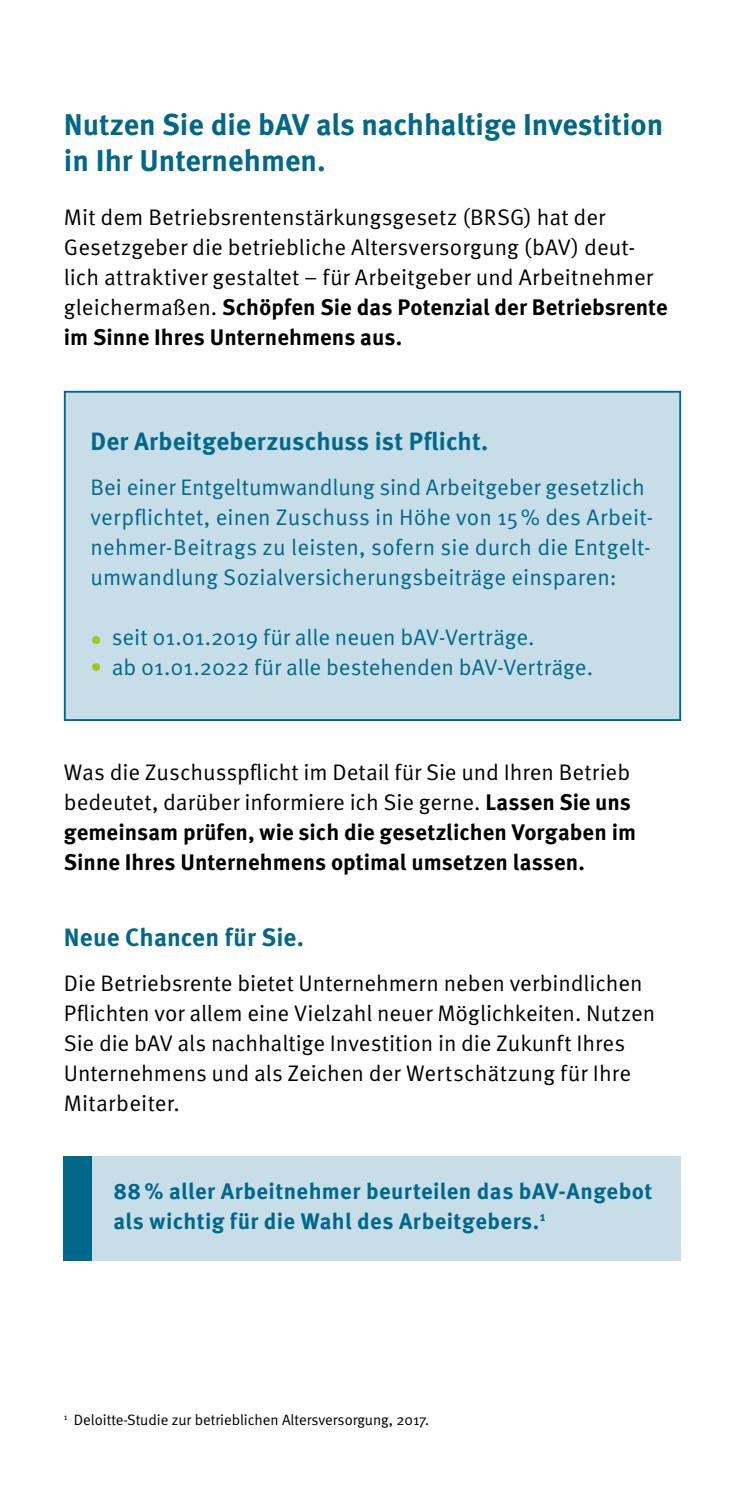
<style>
.page{position:relative;width:745px;height:1489px;background:#fff}
.page>*{position:absolute;margin:0;border:0;box-sizing:border-box;transform-origin:0 0}
.t1{font:700 30px/36px "Meta Pro";color:#00688b}
.t2{font:700 25px "Meta Pro";letter-spacing:.005em;color:#00688b}
.t3{font:22.5px/30px "Meta Pro";color:#000}
.t4{font:22.5px/30px "Meta Pro";letter-spacing:.005em;color:#00688b}
.t5{font:700 22.5px/30px "Meta Pro";color:#000}
.t6{font:700 22.5px/30px "Meta Pro";letter-spacing:.02em;color:#00688b}
.t7{font:15px "Meta Normal";color:#000}
.s1{font-weight:700}
.s2{font-family:"Meta Normal";color:#a2c617}
.s3{font-weight:400}
</style>
<div class="page">
<div style="left:72px;top:1155px;width:608px;height:105px;background:#c7dee9"></div>
<div style="left:63px;top:1155px;width:29px;height:105px;background:#00688b"></div>
<div style="left:64px;top:391px;width:616px;height:330px;background:#c7dee9;border:2px solid #00688b"></div>
<h1 class="t1" style="left:64px;top:107px;width:600px">Nutzen Sie die bAV als nachhaltige Investition in Ihr Unternehmen.</h1>
<p class="t3" style="left:64px;top:203px;width:605px">Mit dem Betriebsrentenstärkungsgesetz (BRSG) hat der Gesetzgeber die betriebliche Altersversorgung (bAV) deut&shy;lich attraktiver gestaltet – für Arbeitgeber und Arbeitnehmer gleichermaßen. <span class="s1">Schöpfen Sie das Potenzial der Betriebsrente im Sinne Ihres Unternehmens aus.</span></p>
<p class="t2" style="left:90px;top:426px;width:399px">Der Arbeitgeberzuschuss ist Pflicht.</p>
<p class="t4" style="left:90px;top:473px;width:564px">Bei einer Entgeltumwandlung sind Arbeitgeber gesetzlich verpflichtet, einen Zuschuss in Höhe von 15% des Arbeit&shy;nehmer-Beitrags zu leisten, sofern sie durch die Entgelt&shy;umwandlung Sozialversicherungsbeiträge einsparen:</p>
<p class="t4" style="left:90px;top:623px;width:445px"><span class="s2">•</span> seit 01.01.2019 für alle neuen bAV-Verträge.</p>
<p class="t4" style="left:90px;top:653px;width:504px"><span class="s2">•</span> ab 01.01.2022 für alle bestehenden bAV-Verträge.</p>
<p class="t5" style="left:64px;top:758px;width:573px"><span class="s3">Was die Zuschusspflicht im Detail für Sie und Ihren Betrieb bedeutet, darüber informiere ich Sie gerne.</span> Lassen Sie uns gemeinsam prüfen, wie sich die gesetzlichen Vorgaben im Sinne Ihres Unternehmens optimal umsetzen lassen.</p>
<p class="t2" style="left:64px;top:921px;width:241px">Neue Chancen für Sie.</p>
<p class="t3" style="left:64px;top:968px;width:592px">Die Betriebsrente bietet Unternehmern neben verbindlichen Pflichten vor allem eine Vielzahl neuer Möglichkeiten. Nutzen Sie die bAV als nachhaltige Investition in die Zukunft Ihres Unternehmens und als Zeichen der Wertschätzung für Ihre Mitarbeiter.</p>
<p class="t6" style="left:113px;top:1176px;width:540px">88 % aller Arbeitnehmer beurteilen das bAV-Angebot als wichtig für die Wahl des Arbeitgebers.<sup>1</sup></p>
<p class="t7" style="left:64px;top:1411px;width:366px"><sup>1</sup> Deloitte-Studie zur betrieblichen Altersversorgung, 2017.</p>
</div>
